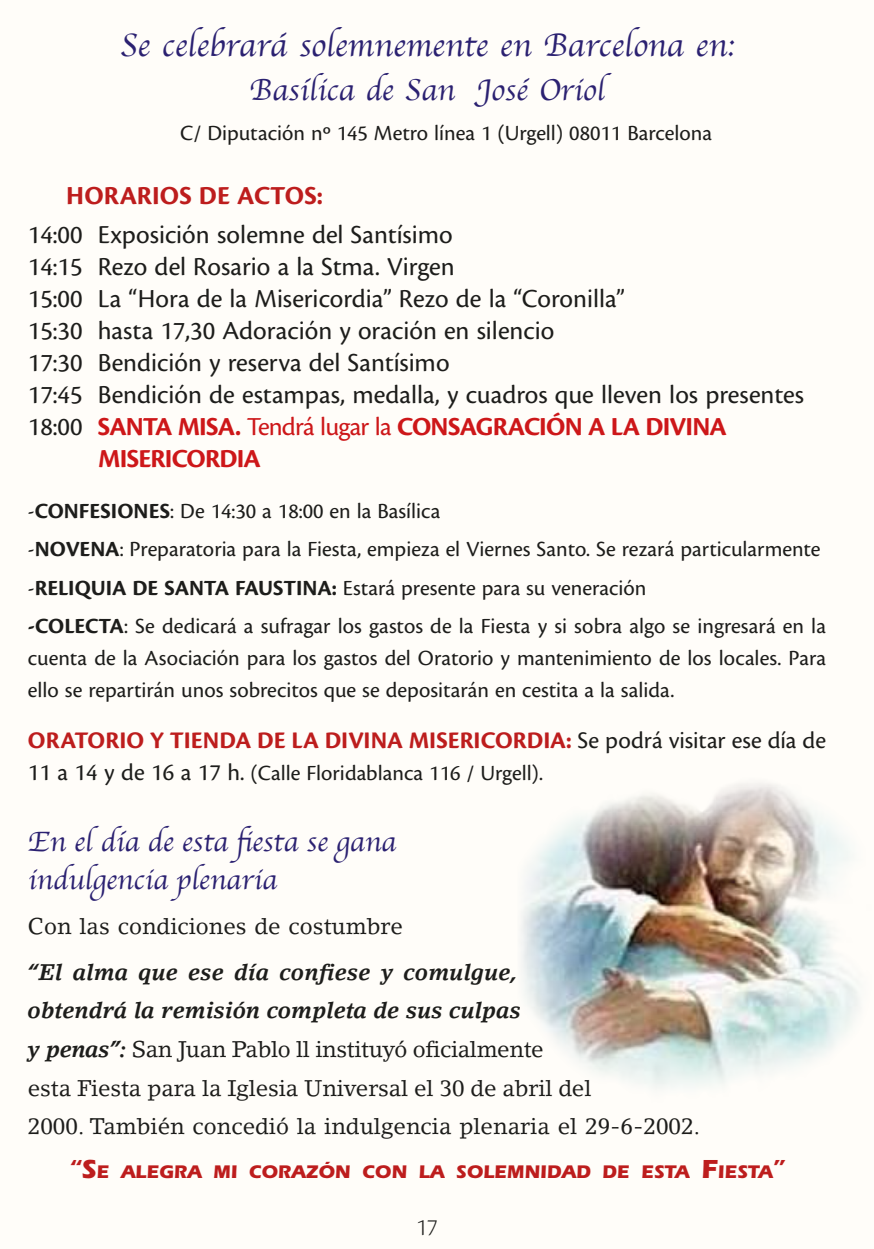
<style>
.page{position:relative;width:874px;height:1249px;background:#fff}
.page>*{position:absolute;margin:0;border:0;box-sizing:border-box;transform-origin:0 0}
.t1{font:33.75px "Apple Chancery";color:#2b2171}
.t2{font:31.5px "Apple Chancery";color:#2b2171}
.t3{font:29.25px/38.7px "Apple Chancery";color:#2b2171}
.t4{font:27px "Cronos Pro";color:#1d1d1b}
.t5{font:700 27px "Cronos Pro";letter-spacing:-.03em;color:#cd1719}
.t6{font:700 27px "Cronos Pro";letter-spacing:.005em;color:#bd1d1d}
.t7{font:700 24.75px "Cronos Pro";letter-spacing:.005em;color:#bd1d1d}
.t8{font:300 24.75px "Cronos Pro";color:#1d1d1b}
.t9{font:22.5px/38.5px "Cronos Pro";color:#1d1d1b}
.t10{font:22.5px/38.7px "Lino Letter Std";letter-spacing:-.005em;color:#1d1d1b}
.t11{font:700 18.9px "ITC Eras Std";color:#bd1d1d}
.s1{font-weight:400;color:#1d1d1b}
.s2{font-weight:400}
.s3{font-weight:700}
.s4{font-size:24.75px}
.s5{font-weight:700;font-style:italic}
.s6{font-size:27px}
</style>
<div class="page">
<div style="left:0;top:0;width:873px;height:1249px;background:#fffdf9"></div>
<img style="left:521px;top:783px;width:338px;height:305px">
<h1 class="t1" style="left:120px;top:19px;width:615px">Se celebrará solemnemente en Barcelona en:</h1>
<h2 class="t2" style="left:249px;top:64px;width:357px">Basílica de San José Oriol</h2>
<p class="t9" style="left:180px;top:114px;width:533px">C/ Diputación nº 145 Metro línea 1 (Urgell) 08011 Barcelona</p>
<p class="t6" style="left:66px;top:180px;width:258px">HORARIOS DE ACTOS:</p>
<p class="t4" style="left:28px;top:219px;width:426px">14:00 Exposición solemne del Santísimo</p>
<p class="t4" style="left:28px;top:251px;width:428px">14:15 Rezo del Rosario a la Stma. Virgen</p>
<p class="t4" style="left:28px;top:283px;width:598px">15:00 La “Hora de la Misericordia” Rezo de la “Coronilla”</p>
<p class="t4" style="left:28px;top:315px;width:527px">15:30 hasta 17,30 Adoración y oración en silencio</p>
<p class="t4" style="left:28px;top:347px;width:423px">17:30 Bendición y reserva del Santísimo</p>
<p class="t4" style="left:28px;top:379px;width:777px">17:45 Bendición de estampas, medalla, y cuadros que lleven los presentes</p>
<p class="t5" style="left:28px;top:411px;width:700px"><span class="s1">18:00</span> SANTA MISA. <span class="s2">Tendrá lugar la</span> CONSAGRACIÓN A LA DIVINA</p>
<p class="t5" style="left:98px;top:443px;width:164px">MISERICORDIA</p>
<p class="t9" style="left:28px;top:492px;width:799px">-<span class="s3">CONFESIONES</span>: De 14:30 a 18:00 en la Basílica<br>-<span class="s3">NOVENA</span>: Preparatoria para la Fiesta, empieza el Viernes Santo. Se rezará particularmente -<span class="s3">RELIQUIA DE SANTA FAUSTINA:</span> Estará presente para su veneración<br><span class="s3">-COLECTA</span>: Se dedicará a sufragar los gastos de la Fiesta y si sobra algo se ingresará en la</p>
<p class="t9" style="left:28px;top:642px;width:799px;line-height:31.9px">cuenta de la Asociación para los gastos del Oratorio y mantenimiento de los locales. Para ello se repartirán unos sobrecitos que se depositarán en cestita a la salida.</p>
<p class="t7" style="left:28px;top:726px;width:799px">ORATORIO Y TIENDA DE LA DIVINA MISERICORDIA: <span class="s1">Se podrá visitar ese día de</span></p>
<p class="t9" style="left:28px;top:754px;width:516px"><span class="s4">11 a 14 y de 16 a 17 h.</span> (Calle Floridablanca 116 / Urgell).</p>
<h3 class="t3" style="left:28px;top:822px;width:369px">En el día de esta fiesta se gana indulgencia plenaria</h3>
<p class="t10" style="left:28px;top:907px;width:376px">Con las condiciones de costumbre</p>
<p class="t10" style="left:28px;top:952px;width:673px"><span class="s5">“El alma que ese día confiese y comulgue,<br>obtendrá la remisión completa de sus culpas<br>y penas”:</span> San Juan Pablo ll instituyó oficialmente<br>esta Fiesta para la Iglesia Universal el 30 de abril del<br>2000. También concedió la indulgencia plenaria el 29-6-2002.</p>
<p class="t11" style="left:69px;top:1160px;width:716px"><span class="s6">“S</span>E ALEGRA MI CORAZÓN CON LA SOLEMNIDAD DE ESTA <span class="s6">F</span>IESTA<span class="s6">”</span></p>
<p class="t8" style="left:416px;top:1213px;width:23px">17</p>
</div>
